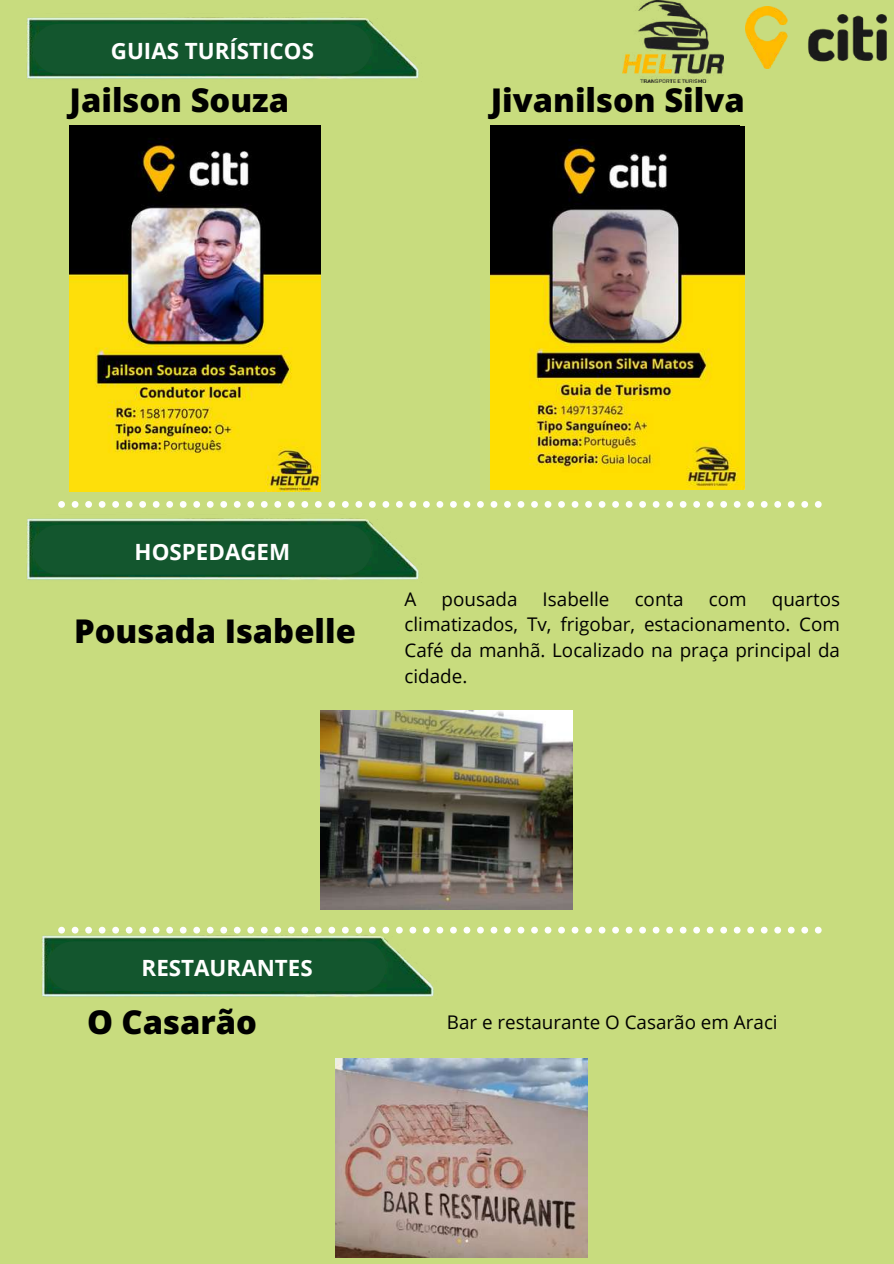
<style>
.page{position:relative;width:894px;height:1264px;background:#fff}
.page>*{position:absolute;margin:0;border:0;box-sizing:border-box;transform-origin:0 0}
.t1{font:800 32.7px "Open Sans";color:#000}
.t2{font:700 22.35px "Open Sans";color:#fff}
.t3{font:18.75px/25.7px "Open Sans";color:#000;text-align:justify}
</style>
<div class="page">
<div style="left:0;top:0;width:893px;height:1263px;background:#c8dc7e"></div>
<img style="left:27px;top:17px;width:392px;height:62px">
<div style="left:33px;top:24px;width:338px;height:50px;background:#13562e"></div>
<svg style="left:450px;top:501px;width:371px;height:7px"></svg>
<img style="left:27px;top:501px;width:417px;height:79px">
<div style="left:33px;top:525px;width:338px;height:49px;background:#13562e"></div>
<img style="left:320px;top:710px;width:252px;height:199px">
<svg style="left:463px;top:926px;width:358px;height:7px"></svg>
<img style="left:745px;top:7px;width:140px;height:62px">
<img style="left:622px;top:0;width:101px;height:82px">
<img style="left:490px;top:127px;width:253px;height:362px">
<img style="left:69px;top:126px;width:251px;height:366px">
<img style="left:42px;top:926px;width:415px;height:71px">
<div style="left:48px;top:941px;width:338px;height:50px;background:#13562e"></div>
<img style="left:335px;top:1058px;width:252px;height:199px">
<p class="t2" style="left:111px;top:35px;width:204px">GUIAS TURÍSTICOS</p>
<h1 class="t1" style="left:69px;top:77px;width:221px">Jailson Souza</h1>
<h1 class="t1" style="left:490px;top:77px;width:255px">Jivanilson Silva</h1>
<p class="t2" style="left:135px;top:536px;width:157px">HOSPEDAGEM</p>
<h1 class="t1" style="left:74px;top:607px;width:283px">Pousada Isabelle</h1>
<p class="t3" style="left:404px;top:585px;width:13px">A</p>
<p class="t3" style="left:441px;top:585px;width:77px">pousada</p>
<p class="t3" style="left:542px;top:585px;width:68px">Isabelle</p>
<p class="t3" style="left:634px;top:585px;width:50px">conta</p>
<p class="t3" style="left:708px;top:585px;width:39px">com</p>
<p class="t3" style="left:404px;top:585px;width:437px;text-indent:367px">quartos climatizados, Tv, frigobar, estacionamento. Com Café da manhã. Localizado na praça principal da cidade.</p>
<p class="t2" style="left:142px;top:952px;width:172px">RESTAURANTES</p>
<h1 class="t1" style="left:87px;top:999px;width:171px">O Casarão</h1>
<p class="t3" style="left:446px;top:1008px;width:332px">Bar e restaurante O Casarão em Araci</p>
</div>
